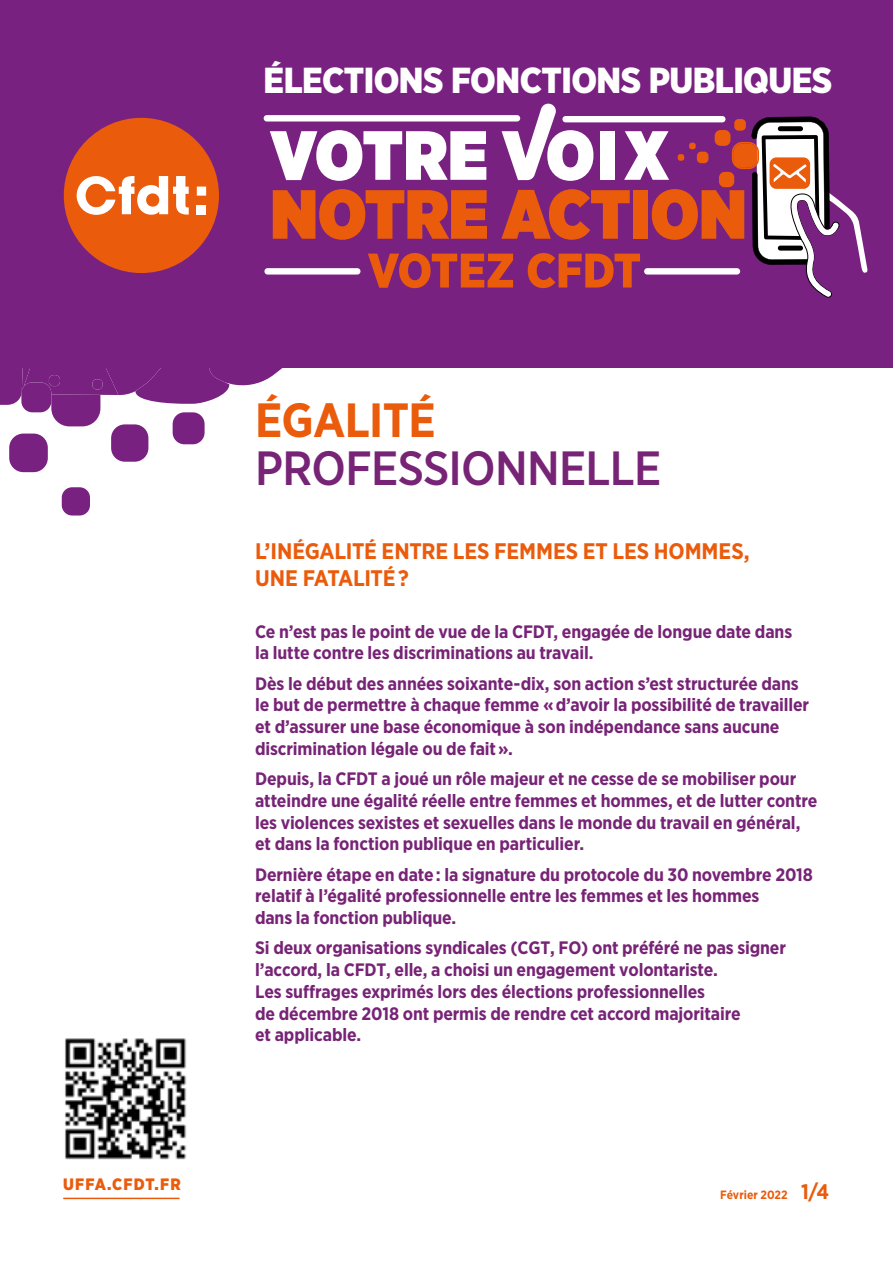
<style>
.page{position:relative;width:893px;height:1263px;background:#fff}
.page>*{position:absolute;margin:0;border:0;box-sizing:border-box;transform-origin:0 0}
.t1{font:500 48px "Gotham Narrow";letter-spacing:-.015em;color:#772376}
.t2{font:700 48px "Gotham Narrow";letter-spacing:-.015em;color:#ea5b0b}
.t3{font:900 36.15px "Gotham Narrow";letter-spacing:-.015em;color:#fff}
.t4{font:700 22.5px/26.2px "Gotham Narrow";letter-spacing:-.01em;color:#ea5b0b}
.t5{font:700 18px/21.8px "Gotham Narrow";letter-spacing:-.01em;color:#772376}
.t6{font:900 16.5px "Gotham Narrow";letter-spacing:.07em;color:#ea5b0b}
.t7{font:700 12px "Gotham Narrow";letter-spacing:.005em;color:#ea5b0b}
.s1{font-size:21px}
</style>
<div class="page">
<div style="left:62px;top:487px;width:28px;height:28px;background:#792181;border-radius:10px"></div>
<div style="left:9px;top:434px;width:39px;height:38px;background:#792181;border-radius:14px"></div>
<div style="left:173px;top:412px;width:32px;height:32px;background:#792181;border-radius:12px"></div>
<div style="left:111px;top:424px;width:37px;height:38px;background:#792181;border-radius:14px"></div>
<svg style="left:0;top:368px;width:283px;height:58px"></svg>
<div style="left:0;top:0;width:893px;height:368px;background:#792181"></div>
<div style="left:64px;top:118px;width:155px;height:155px;background:#ea5b0b;border-radius:50%"></div>
<div style="left:197px;top:187px;width:9px;height:9px;background:#fff"></div>
<div style="left:197px;top:205px;width:9px;height:9px;background:#fff"></div>
<svg style="left:77px;top:176px;width:112px;height:39px"></svg>
<div style="left:264px;top:268px;width:96px;height:7px;background:#fff;border-radius:3px"></div>
<div style="left:264px;top:115px;width:256px;height:6px;background:#fff;border-radius:3px"></div>
<svg style="left:270px;top:104px;width:598px;height:194px"></svg>
<hr style="left:63px;top:1198px;width:117px;height:1px;background:#ea5b0b">
<img style="left:65px;top:1038px;width:122px;height:122px">
<h2 class="t3" style="left:264px;top:56px;width:570px">ÉLECTIONS FONCTIONS PUBLIQUES</h2>
<p class="t6" style="left:63px;top:1173px;width:119px">UFFA.CFDT.FR</p>
<h1 class="t2" style="left:255px;top:389px;width:182px">ÉGALITÉ</h1>
<h1 class="t1" style="left:255px;top:438px;width:408px">PROFESSIONNELLE</h1>
<p class="t4" style="left:255px;top:538px;width:496px">L’INÉGALITÉ ENTRE LES FEMMES ET LES HOMMES,<br>UNE FATALITÉ ?</p>
<p class="t5" style="left:255px;top:620px;width:539px">Ce n’est pas le point de vue de la CFDT, engagée de longue date dans la lutte contre les discriminations au travail.</p>
<p class="t5" style="left:255px;top:672px;width:556px">Dès le début des années soixante-dix, son action s’est structurée dans le but de permettre à chaque femme « d’avoir la possibilité de travailler et d’assurer une base économique à son indépendance sans aucune discrimination légale ou de fait ».</p>
<p class="t5" style="left:255px;top:768px;width:564px">Depuis, la CFDT a joué un rôle majeur et ne cesse de se mobiliser pour atteindre une égalité réelle entre femmes et hommes, et de lutter contre les violences sexistes et sexuelles dans le monde du travail en général, et dans la fonction publique en particulier.</p>
<p class="t5" style="left:255px;top:863px;width:559px">Dernière étape en date : la signature du protocole du 30 novembre 2018 relatif à l’égalité professionnelle entre les femmes et les hommes<br>dans la fonction publique.</p>
<p class="t5" style="left:255px;top:937px;width:532px">Si deux organisations syndicales (CGT, FO) ont préféré ne pas signer l’accord, la CFDT, elle, a choisi un engagement volontariste.<br>Les suffrages exprimés lors des élections professionnelles<br>de décembre 2018 ont permis de rendre cet accord majoritaire<br>et applicable.</p>
<p class="t7" style="left:720px;top:1187px;width:111px">Février 2022 <span class="s1">1/4</span></p>
</div>
